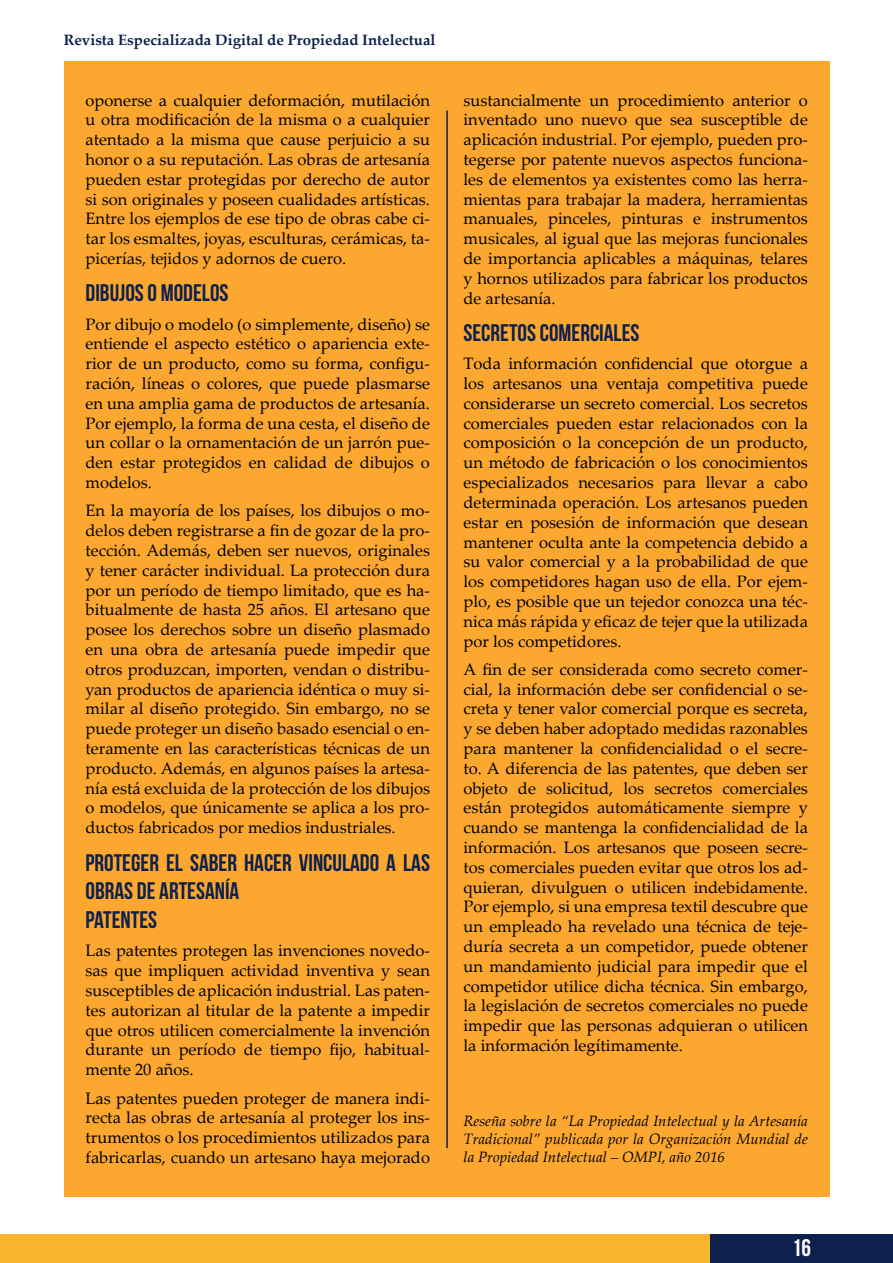
<style>
.page{position:relative;width:893px;height:1263px;background:#fff}
.page>*{position:absolute;margin:0;border:0;box-sizing:border-box;transform-origin:0 0}
.t1{font:24px/28.8px "Bebas Neue";color:#0e204c}
.t2{font:24px "Bebas Neue";color:#fff}
.t3{font:16.5px/19.8px "Palatino Linotype";color:#000;text-align:justify}
.t4{font:italic 15px/18px "Palatino Linotype";color:#000;text-align:justify}
.t5{font:700 15px "Palatino Linotype";color:#0e204c}
</style>
<div class="page">
<div style="left:0;top:1234px;width:710px;height:29px;background:#f9b42e"></div>
<div style="left:710px;top:1234px;width:183px;height:29px;background:#0e204c"></div>
<div style="left:64px;top:62px;width:766px;height:1135px;background:#fca830"></div>
<hr style="left:446px;top:111px;width:2px;height:1037px;background:#0e204c">
<p class="t5" style="left:64px;top:29px;width:373px">Revista Especializada Digital de Propiedad Intelectual</p>
<p class="t3" style="left:86px;top:89px;width:346px">oponerse a cualquier deformación, mutilación u otra modificación de la misma o a cualquier atentado a la misma que cause perjuicio a su honor o a su reputación. Las obras de artesanía pueden estar protegidas por derecho de autor si son originales y poseen cualidades artísticas.<br>Entre los ejemplos de ese tipo de obras cabe ci&shy;tar los esmaltes, joyas, esculturas, cerámicas, ta&shy;picerías, tejidos y adornos de cuero.</p>
<h1 class="t1" style="left:86px;top:278px;width:144px">DIBUJOS O MODELOS</h1>
<p class="t3" style="left:86px;top:313px;width:346px">Por dibujo o modelo (o simplemente, diseño) se entiende el aspecto estético o apariencia exte&shy;rior de un producto, como su forma, configu&shy;ración, líneas o colores, que puede plasmarse en una amplia gama de productos de artesanía.<br>Por ejemplo, la forma de una cesta, el diseño de un collar o la ornamentación de un jarrón pue&shy;den estar protegidos en calidad de dibujos o modelos.</p>
<p class="t3" style="left:86px;top:500px;width:346px">En la mayoría de los países, los dibujos o mo&shy;delos deben registrarse a fin de gozar de la pro&shy;tección. Además, deben ser nuevos, originales y tener carácter individual. La protección dura por un período de tiempo limitado, que es ha&shy;bitualmente de hasta 25 años. El artesano que posee los derechos sobre un diseño plasmado en una obra de artesanía puede impedir que otros produzcan, importen, vendan o distribu&shy;yan productos de apariencia idéntica o muy si&shy;milar al diseño protegido. Sin embargo, no se puede proteger un diseño basado esencial o en&shy;teramente en las características técnicas de un producto. Además, en algunos países la artesa&shy;nía está excluida de la protección de los dibujos o modelos, que únicamente se aplica a los pro&shy;ductos fabricados por medios industriales.</p>
<h1 class="t1" style="left:86px;top:847px;width:346px">PROTEGER EL SABER HACER VINCULADO A LAS<br>OBRAS DE ARTESANÍA<br>PATENTES</h1>
<p class="t3" style="left:86px;top:940px;width:346px">Las patentes protegen las invenciones novedo&shy;sas que impliquen actividad inventiva y sean susceptibles de aplicación industrial. Las paten&shy;tes autorizan al titular de la patente a impedir que otros utilicen comercialmente la invención durante un período de tiempo fijo, habitual&shy;mente 20 años.</p>
<p class="t3" style="left:86px;top:1087px;width:346px">Las patentes pueden proteger de manera indi&shy;recta las obras de artesanía al proteger los ins&shy;trumentos o los procedimientos utilizados para fabricarlas, cuando un artesano haya mejorado</p>
<p class="t3" style="left:463px;top:89px;width:346px">sustancialmente un procedimiento anterior o inventado uno nuevo que sea susceptible de aplicación industrial. Por ejemplo, pueden pro&shy;tegerse por patente nuevos aspectos funciona&shy;les de elementos ya existentes como las herra&shy;mientas para trabajar la madera, herramientas manuales, pinceles, pinturas e instrumentos musicales, al igual que las mejoras funcionales de importancia aplicables a máquinas, telares y hornos utilizados para fabricar los productos de artesanía.</p>
<h1 class="t1" style="left:463px;top:318px;width:178px">SECRETOS COMERCIALES</h1>
<p class="t3" style="left:463px;top:353px;width:346px">Toda información confidencial que otorgue a los artesanos una ventaja competitiva puede considerarse un secreto comercial. Los secretos comerciales pueden estar relacionados con la composición o la concepción de un producto, un método de fabricación o los conocimientos especializados necesarios para llevar a cabo determinada operación. Los artesanos pueden estar en posesión de información que desean mantener oculta ante la competencia debido a su valor comercial y a la probabilidad de que los competidores hagan uso de ella. Por ejem&shy;plo, es posible que un tejedor conozca una téc&shy;nica más rápida y eficaz de tejer que la utilizada por los competidores.</p>
<p class="t3" style="left:463px;top:659px;width:346px">A fin de ser considerada como secreto comer&shy;cial, la información debe ser confidencial o se&shy;creta y tener valor comercial porque es secreta, y se deben haber adoptado medidas razonables para mantener la confidencialidad o el secre&shy;to. A diferencia de las patentes, que deben ser objeto de solicitud, los secretos comerciales están protegidos automáticamente siempre y cuando se mantenga la confidencialidad de la información. Los artesanos que poseen secre&shy;tos comerciales pueden evitar que otros los ad&shy;quieran, divulguen o utilicen indebidamente.<br>Por ejemplo, si una empresa textil descubre que un empleado ha revelado una técnica de teje&shy;duría secreta a un competidor, puede obtener un mandamiento judicial para impedir que el competidor utilice dicha técnica. Sin embargo, la legislación de secretos comerciales no puede impedir que las personas adquieran o utilicen la información legítimamente.</p>
<p class="t4" style="left:463px;top:1111px;width:346px">Reseña sobre la “La Propiedad Intelectual y la Artesanía Tradicional” publicada por la Organización Mundial de la Propiedad Intelectual – OMPI, año 2016</p>
<h1 class="t2" style="left:792px;top:1234px;width:21px">16</h1>
</div>
